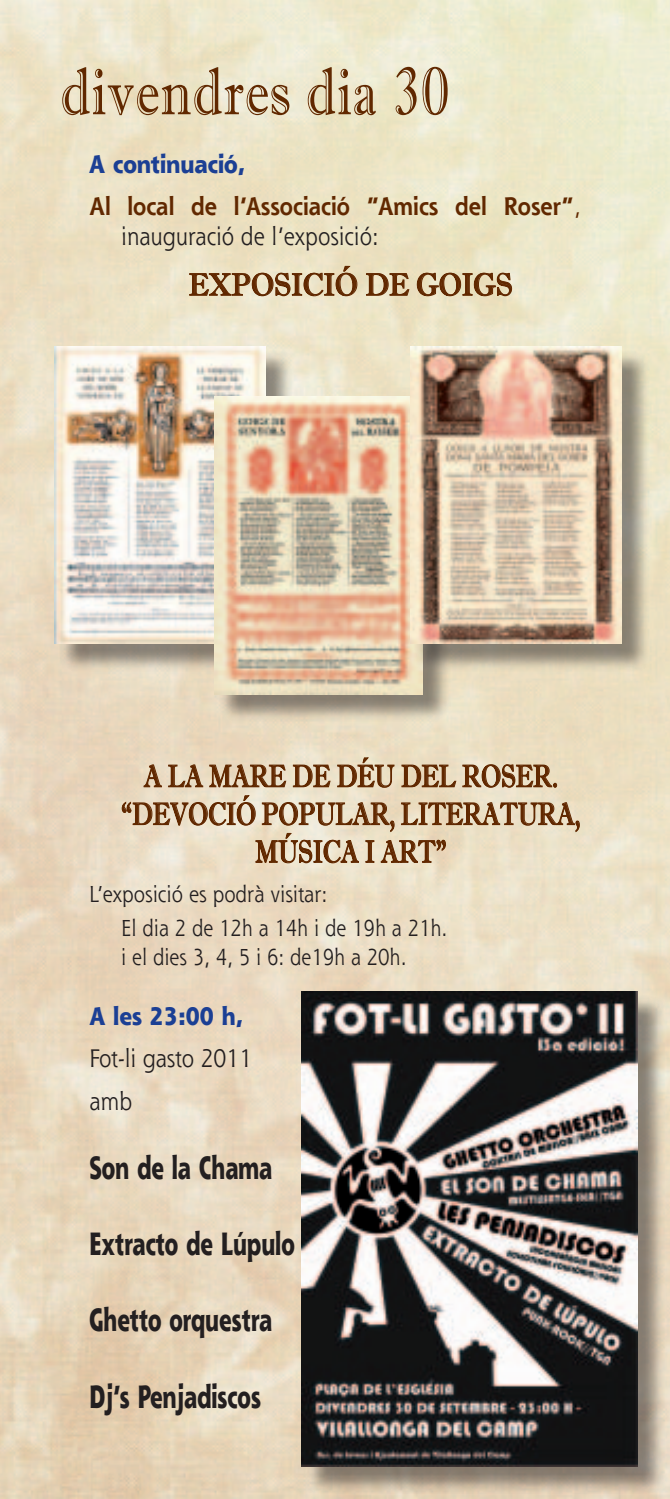
<style>
.page{position:relative;width:670px;height:1499px;background:#fff}
.page>*{position:absolute;margin:0;border:0;box-sizing:border-box;transform-origin:0 0}
.t1{font:67.5px "Imprint MT Shadow";letter-spacing:.02em;color:#612800;scale:.8 1}
.t2{font:31.5px/37.8px "Imprint MT Shadow";color:#612800;text-align:center;scale:.78 1}
.t3{font:800 31.5px "Shannon";color:#231f20;scale:.7 1}
.t4{font:31.5px "Imprint MT Shadow";color:#612800;scale:.9 1}
.t5{font:700 24.75px/42.5px "Shannon";color:#612800;scale:.9 1}
.t6{font:24.75px/42.5px "Shannon";color:#231f20;scale:.9 1}
.t7{font:800 24.75px "Shannon";color:#1b3f94;scale:.9 1}
.t8{font:22.5px/33.3px "Shannon";color:#231f20;scale:.9 1}
.t9{font:22.5px "Shannon";color:#231f20;scale:.88 1}
.s1{font-weight:800;color:#1b3f94}
.s2{font-weight:400}
</style>
<div class="page">
<img style="left:0;top:0;width:670px;height:1499px">
<svg style="left:189px;top:266px;width:168px;height:31px;background:#c6b090"></svg>
<svg style="left:366px;top:273px;width:43px;height:23px"></svg>
<svg style="left:417px;top:272px;width:95px;height:25px;background:#bca27f"></svg>
<svg style="left:144px;top:764px;width:18px;height:23px"></svg>
<svg style="left:168px;top:764px;width:35px;height:23px"></svg>
<svg style="left:209px;top:764px;width:77px;height:23px;background:#b29374"></svg>
<svg style="left:293px;top:765px;width:37px;height:22px"></svg>
<svg style="left:337px;top:757px;width:57px;height:31px;background:#c2a98b"></svg>
<svg style="left:401px;top:765px;width:55px;height:22px"></svg>
<svg style="left:462px;top:763px;width:95px;height:26px;background:#ba9f80"></svg>
<svg style="left:122px;top:795px;width:458px;height:69px;background:#d4c1a7"></svg>
<div style="left:58px;top:350px;width:235px;height:321px;background:#231f20;opacity:.5"></div>
<img style="left:55px;top:346px;width:210px;height:298px">
<div style="left:217px;top:400px;width:234px;height:321px;background:#231f20;opacity:.5"></div>
<img style="left:214px;top:397px;width:208px;height:297px">
<div style="left:414px;top:350px;width:235px;height:321px;background:#231f20;opacity:.5"></div>
<img style="left:410px;top:346px;width:211px;height:298px">
<div style="left:305px;top:995px;width:360px;height:500px;background:#231f20;opacity:.5"></div>
<img style="left:302px;top:992px;width:335px;height:474px">
<h1 class="t1" style="left:61px;top:52px;width:486px">divendres dia 30</h1>
<p class="t5" style="left:89px;top:142px;width:547px"><span class="s1">A continuació,<br></span>Al local de l’Associació “Amics del Roser”<span class="s2">,</span></p>
<p class="t6" style="left:121px;top:214px;width:287px">inauguració de l’exposició:</p>
<p class="t4" style="left:189px;top:266px;width:361px">EXPOSICIÓ DE GOIGS</p>
<p class="t2" style="left:121px;top:757px;width:590px">A LA MARE DE DÉU DEL ROSER. “DEVOCIÓ POPULAR, LITERATURA,<br>MÚSICA I ART”</p>
<p class="t8" style="left:121px;top:877px;width:364px;text-indent:-32px">L’exposició es podrà visitar:<br>El dia 2 de 12h a 14h i de 19h a 21h.</p>
<p class="t9" style="left:121px;top:943px;width:326px">i el dies 3, 4, 5 i 6: de19h a 20h.</p>
<p class="t7" style="left:89px;top:1000px;width:173px">A les 23:00 h,</p>
<p class="t6" style="left:89px;top:1036px;width:182px">Fot-li gasto 2011 amb</p>
<p class="t3" style="left:89px;top:1147px;width:263px">Son de la Chama</p>
<p class="t3" style="left:89px;top:1223px;width:295px">Extracto de Lúpulo</p>
<p class="t3" style="left:89px;top:1300px;width:263px">Ghetto orquestra</p>
<p class="t3" style="left:89px;top:1376px;width:246px">Dj’s Penjadiscos</p>
</div>
